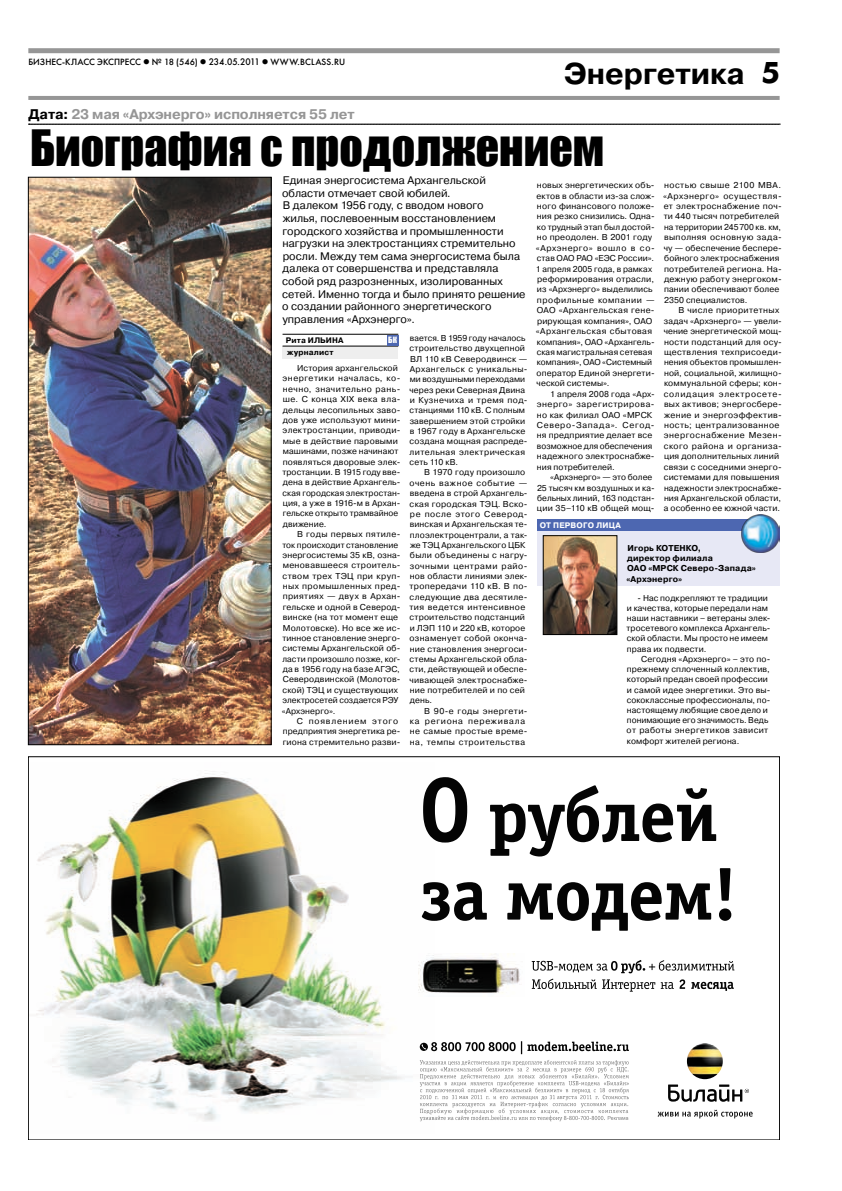
<style>
.page{position:relative;width:842px;height:1191px;background:#fff}
.page>*{position:absolute;margin:0;border:0;box-sizing:border-box;transform-origin:0 0}
.t1{font:46px "Impact";color:#000}
.t2{font:700 30px "Pragmatica C";letter-spacing:-.005em;color:#000}
.t3{font:700 30px "Futuris C";color:#000}
.t4{font:700 14px "Pragmatica C";letter-spacing:-.01em;color:#969696}
.t5{font:11px/12.6px "Pragmatica C";color:#000}
.t6{font:9px "Futuris C";letter-spacing:.005em;color:#000}
.t7{font:8.5px/10.4px "Pragmatica C";letter-spacing:.02em;color:#000}
.t8{font:8.5px/10.4px "Pragmatica C";letter-spacing:.05em;color:#000}
.t9{font:700 8.5px/10.2px "Pragmatica C";letter-spacing:.02em;color:#000}
.t10{font:700 8px/12.1px "Pragmatica C";letter-spacing:.02em;color:#000}
.t11{font:700 8px "Pragmatica C";letter-spacing:.02em;color:#fff}
.t12{font:8px "Impact";color:#fff}
.s1{font-size:9.4px}
.s2{color:#000}
</style>
<div class="page">
<svg style="left:28px;top:124px;width:752px;height:1px"></svg>
<div style="left:28px;top:48px;width:752px;height:5px;background:#969696"></div>
<img style="left:36px;top:773px;width:386px;height:349px">
<svg style="left:668px;top:1084px;width:81px;height:17px"></svg>
<svg style="left:658px;top:1109px;width:95px;height:9px"></svg>
<img style="left:687px;top:1043px;width:36px;height:36px;border-radius:18px">
<svg style="left:422px;top:777px;width:294px;height:144px"></svg>
<svg style="left:557px;top:868px;width:174px;height:62px"></svg>
<img style="left:419px;top:953px;width:101px;height:44px">
<svg style="left:532px;top:960px;width:202px;height:31px"></svg>
<svg style="left:420px;top:1041px;width:209px;height:80px"></svg>
<div style="left:283px;top:346px;width:115px;height:13px;background:#eee"></div>
<hr style="left:283px;top:334px;width:115px;height:1px;background:#000">
<hr style="left:283px;top:346px;width:115px;height:1px;background:#000">
<div style="left:387px;top:335px;width:11px;height:10px;background:#4d67b1"></div>
<hr style="left:28px;top:96px;width:752px;height:4px;background:#969696">
<img style="left:30px;top:179px;width:239px;height:564px">
<div style="left:28px;top:177px;width:243px;height:568px;border:1px solid #000"></div>
<div style="left:537px;top:519px;width:233px;height:12px;background:#4d67b1"></div>
<div style="left:537px;top:531px;width:243px;height:55px;background:#e7e8f5"></div>
<img style="left:545px;top:537px;width:70px;height:95px">
<div style="left:543px;top:535px;width:74px;height:99px;border:1px solid #000"></div>
<img style="left:742px;top:514px;width:38px;height:38px">
<p class="t6" style="left:28px;top:56px;width:318px">БИЗНЕС-КЛАСС ЭКСПРЕСС ● № 18 (546) ● <span class="s1">234.05.2011</span> ● WWW.BCLASS.RU</p>
<h3 class="t4" style="left:28px;top:106px;width:328px"><span class="s2">Дата:</span> 23 мая «Архэнерго» исполняется 55 лет</h3>
<h2 class="t2" style="left:564px;top:57px;width:182px">Энергетика</h2>
<h2 class="t3" style="left:762px;top:56px;width:19px">5</h2>
<h1 class="t1" style="left:30px;top:112px;width:575px">Биография с продолжением</h1>
<p class="t5" style="left:282px;top:174px;width:245px">Единая энергосистема Архангельской области отмечает свой юбилей.<br>В далеком 1956 году, с вводом нового<br>жилья, послевоенным восстановлением городского хозяйства и промышленности нагрузки на электростанциях стремительно росли. Между тем сама энергосистема была далека от совершенства и представляла собой ряд разрозненных, изолированных сетей. И менно тогда и было принято решение о создании районного энергетического управления «Архэнерго».</p>
<p class="t10" style="left:286px;top:334px;width:59px">Рита ИЛЬИНА журналист</p>
<p class="t12" style="left:388px;top:334px;width:10px">БК</p>
<p class="t7" style="left:536px;top:180px;width:120px">новых энергетических объ&shy;ектов в области из-за слож&shy;ного финансового положе&shy;ния резко снизились. Одна&shy;ко трудный этап был достой&shy;но преодолен. В 2001 году «Архэнерго» вошло в со&shy;став ОАО РАО «ЕЭС России».<br>1 апреля 2005 года, в рамках реформирования отрасли, из «Архэнерго» выделились профильные компании —<br>ОАО «Архангельская гене&shy;рирующая компания», ОАО «Архангельская сбытовая компания», ОАО «Архангель&shy;ская магистральная сетевая компания», ОАО «Системный оператор Единой энергети&shy;ческой системы».</p>
<p class="t7" style="left:537px;top:388px;width:119px;text-indent:13px">1 апреля 2008 года «Арх&shy;энерго» зарегистрирова&shy;но как филиал ОАО «МРСК<br>Северо-Запада». Сегод&shy;ня предприятие делает все возможное для обеспечения надежного электроснабже&shy;ния потребителей.</p>
<p class="t7" style="left:537px;top:472px;width:119px;text-indent:13px">«Архэнерго» — это более<br>25 тысяч км воздушных и ка&shy;бельных линий, 163 подстан&shy;ции 35–110 кВ общей мощ-</p>
<p class="t7" style="left:663px;top:180px;width:120px">ностью свыше 2100 МВА. «Архэнерго» осуществля&shy;ет электроснабжение поч&shy;ти 440 тысяч потребителей на территории 245700 кв. км, выполняя основную зада&shy;чу — обеспечение беспере&shy;бойного электроснабжения потребителей региона. На&shy;дежную работу энергоком&shy;пании обеспечивают более<br>2350 специалистов.</p>
<p class="t7" style="left:664px;top:305px;width:120px;text-indent:15px">В числе приоритетных задач «Архэнерго» — увели&shy;чение энергетической мощ&shy;ности подстанций для осу&shy;ществления техприсоеди&shy;нения объектов промышлен&shy;ной, социальной, жилищно&shy;коммунальной сферы; кон&shy;солидация электросете&shy;вых активов; энергосбере&shy;жение и энергоэффектив&shy;ность; централизованное энергоснабжение Мезен&shy;ского района и организа&shy;ция дополнительных линий связи с соседними энерго&shy;системами для повышения надежности электроснабже&shy;ния Архангельской области, а особенно ее южной части.</p>
<p class="t7" style="left:409px;top:333px;width:120px">вается. В 1959 году началось строительство двухцепной<br>ВЛ 110 кВ Северодвинск —<br>Архангельск с уникальны&shy;ми воздушными переходами через реки Северная Двина и Кузнечиха и тремя под&shy;станциями 110 кВ. С полным завершением этой стройки в 1967 году в Архангельске создана мощная распреде&shy;лительная электрическая сеть 110 кВ.</p>
<p class="t7" style="left:409px;top:467px;width:120px;text-indent:15px">В 1970 году произошло очень важное событие — введена в строй Архангель&shy;ская городская ТЭЦ. Вско&shy;ре после этого Северод&shy;винская и Архангельская те&shy;плоэлектроцентрали, а так&shy;же ТЭЦ Архангельского ЦБК были объединены с нагру&shy;зочными центрами райо&shy;нов области линиями элек&shy;тропередачи 110 кВ. В по&shy;следующие два десятиле&shy;тия ведется интенсивное строительство подстанций и ЛЭП 110 и 220 кВ, которое ознаменует собой оконча&shy;ние становления энергоси&shy;стемы Архангельской обла&shy;сти, действующей и обеспе&shy;чивающей электроснабже&shy;ние потребителей и по сей день.</p>
<p class="t8" style="left:410px;top:705px;width:119px;text-indent:14px">В 90‑е годы энергети&shy;ка региона переживала не самые простые време&shy;на, темпы строительства</p>
<p class="t7" style="left:282px;top:363px;width:120px;text-indent:15px">История архангельской энергетики началась, ко&shy;нечно, значительно рань&shy;ше. С конца XIX века вла&shy;дельцы лесопильных заво&shy;дов уже используют мини&shy;электростанции, приводи&shy;мые в действие паровыми машинами, позже начинают появляться дворовые элек&shy;тростанции. В 1915 году вве&shy;дена в действие Архангель&shy;ская городская электростан&shy;ция, а уже в 1916‑м в Архан&shy;гельске открыто трамвайное движение.</p>
<p class="t7" style="left:282px;top:529px;width:120px;text-indent:15px">В годы первых пятиле&shy;ток происходит становление энергосистемы 35 кВ, озна&shy;меновавшееся строитель&shy;ством трех ТЭЦ при круп&shy;ных промышленных пред&shy;приятиях — двух в Архан&shy;гельске и одной в Северод&shy;винске (на тот момент еще<br>Молотовске). Но все же ис&shy;тинное становление энерго&shy;системы Архангельской об&shy;ласти произошло позже, ког&shy;да в 1956 году на базе АГЭС,<br>Северодвинской (Молотов&shy;ской) ТЭЦ и существующих электросетей создается РЭУ «Архэнерго».</p>
<p class="t7" style="left:283px;top:716px;width:119px;text-indent:14px">С появлением этого предприятия энергетика ре&shy;гиона стремительно разви-</p>
<p class="t11" style="left:540px;top:521px;width:83px">ОТ ПЕРВОГО ЛИЦА</p>
<p class="t9" style="left:626px;top:543px;width:131px">Игорь КОТЕНКО,<br>директор филиала<br>ОАО «МРСК Северо-Запада» «Архэнерго»</p>
<p class="t7" style="left:626px;top:592px;width:145px;text-indent:11px">- Н ас подкрепляют те традиции и качества, которые передали нам наши наставники – ветераны элек&shy;тросетевого комплекса Архангель&shy;ской области. Мы просто не имеем права их подвести.</p>
<p class="t7" style="left:627px;top:654px;width:145px;text-indent:14px">Сегодня «Архэнерго» – это по&shy;прежнему сплоченный коллектив, который предан своей профессии и самой идее энергетики. Это вы&shy;сококлассные профессионалы, по&shy;настоящему любящие свое дело и понимающие его значимость. Ведь от работы энергетиков зависит комфорт жителей региона.</p>
</div>
